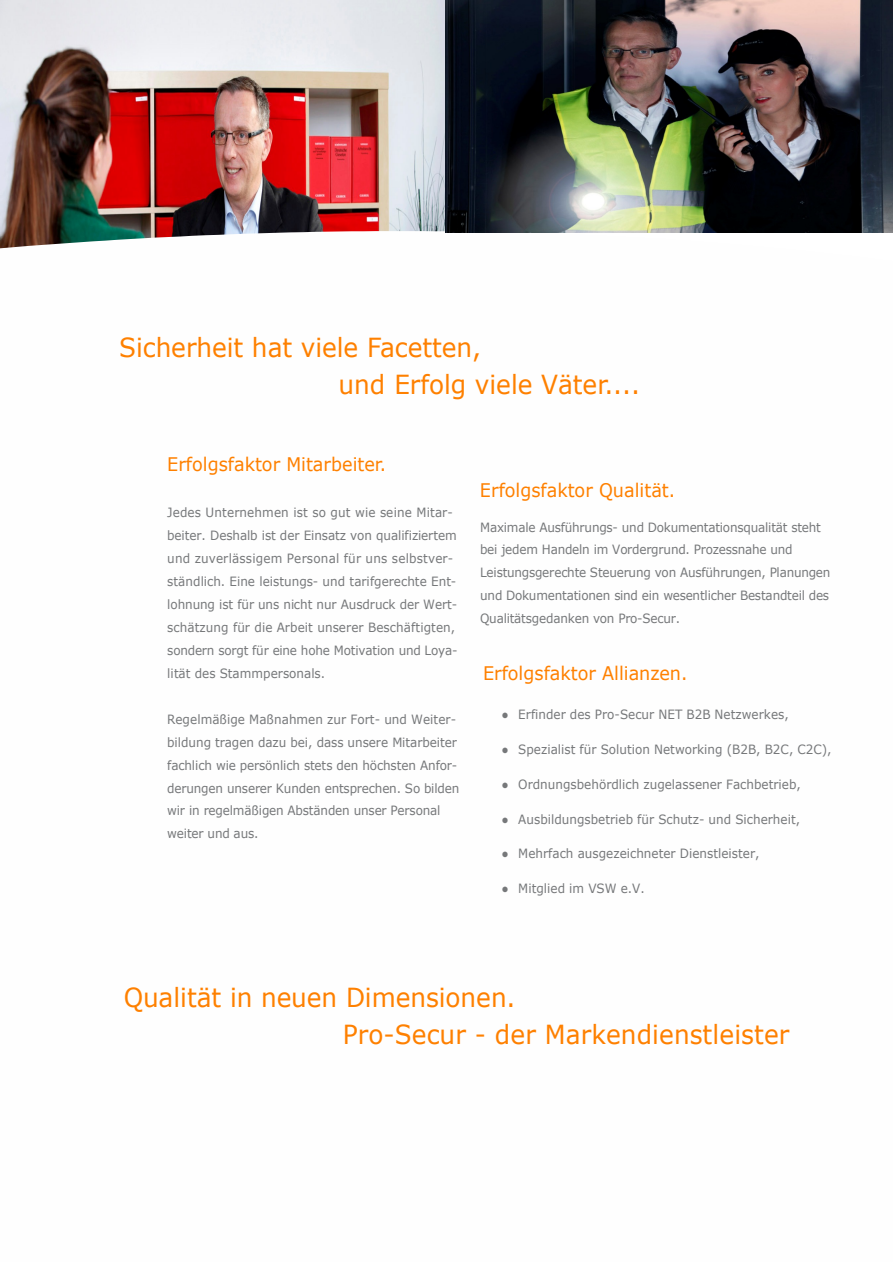
<style>
.page{position:relative;width:893px;height:1263px;background:#fff}
.page>*{position:absolute;margin:0;border:0;box-sizing:border-box;transform-origin:0 0}
.t1{font:26.25px/36.8px "Verdana";color:#fe8000;scale:.94 1}
.t2{font:18.75px "Verdana";color:#fe8000;scale:.94 1}
.t3{font:12.75px/23px "Verdana";color:#76787a;scale:.94 1}
.s1{font-family:"Times New Roman"}
</style>
<div class="page">
<img style="left:0;top:0;width:446px;height:231px">
<img style="left:446px;top:0;width:447px;height:233px">
<h1 class="t1" style="left:338px;top:331px;width:323px;text-indent:-219px">Sicherheit hat viele Facetten,<br>und Erfolg viele Väter....</h1>
<h2 class="t2" style="left:167px;top:457px;width:235px">Erfolgsfaktor Mitarbeiter.</h2>
<p class="t3" style="left:167px;top:502px;width:310px">Jedes Unternehmen ist so gut wie seine Mitar&shy;beiter. Deshalb ist der Einsatz von qualifiziertem und zuverlässigem Personal für uns selbstver&shy;ständlich. Eine leistungs- und tarifgerechte Ent&shy;lohnung ist für uns nicht nur Ausdruck der Wert&shy;schätzung für die Arbeit unserer Beschäftigten, sondern sorgt für eine hohe Motivation und Loya&shy;lität des Stammpersonals.</p>
<p class="t3" style="left:167px;top:708px;width:312px">Regelmäßige Maßnahmen zur Fort- und Weiter&shy;bildung tragen dazu bei, dass unsere Mitarbeiter fachlich wie persönlich stets den höchsten Anfor&shy;derungen unserer Kunden entsprechen. So bilden wir in regelmäßigen Abständen unser Personal weiter und aus.</p>
<p class="t3" style="left:501px;top:704px;width:307px"><span class="s1">●</span> Erfinder des Pro-Secur NET B2B Netzwerkes,</p>
<h2 class="t2" style="left:480px;top:483px;width:209px">Erfolgsfaktor Qualität.</h2>
<p class="t3" style="left:480px;top:516px;width:374px">Maximale Ausführungs- und Dokumentationsqualität steht bei jedem Handeln im Vordergrund. Prozessnahe und Leistungsgerechte Steuerung von Ausführungen, Planungen und Dokumentationen sind ein wesentlicher Bestandteil des Qualitätsgedanken von Pro-Secur.</p>
<h2 class="t2" style="left:483px;top:665px;width:219px">Erfolgsfaktor Allianzen.</h2>
<p class="t3" style="left:501px;top:739px;width:353px"><span class="s1">●</span> Spezialist für Solution Networking (B2B, B2C, C2C),</p>
<p class="t3" style="left:501px;top:774px;width:320px"><span class="s1">●</span> Ordnungsbehördlich zugelassener Fachbetrieb,</p>
<p class="t3" style="left:501px;top:808px;width:319px"><span class="s1">●</span> Ausbildungsbetrieb für Schutz- und Sicherheit,</p>
<p class="t3" style="left:501px;top:843px;width:276px"><span class="s1">●</span> Mehrfach ausgezeichneter Dienstleister,</p>
<p class="t3" style="left:501px;top:878px;width:154px"><span class="s1">●</span> Mitglied im VSW e.V.</p>
<h1 class="t1" style="left:343px;top:981px;width:477px;text-indent:-219px">Qualität in neuen Dimensionen.<br>Pro-Secur - der Markendienstleister</h1>
</div>
